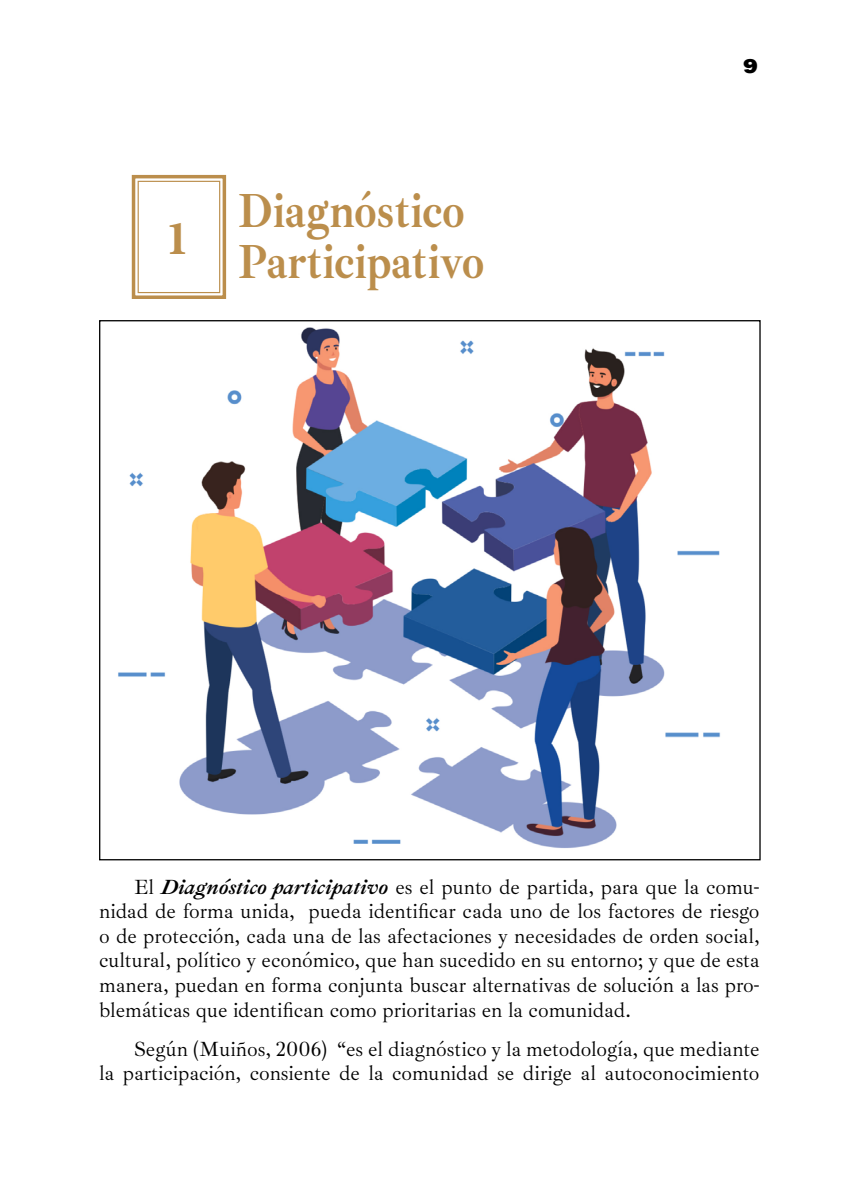
<style>
.page{position:relative;width:844px;height:1191px;background:#fff}
.page>*{position:absolute;margin:0;border:0;box-sizing:border-box;transform-origin:0 0}
.t1{font:700 49px/51.6px "Ibarra Real Nova";color:#bb8e4c;scale:.9 1}
.t2{font:700 49px "Minion Pro";color:#bb8e4c}
.t3{font:21px/24.5px "Ibarra Real Nova";color:#000;text-align:justify}
.t4{font:800 21px "Franklin Gothic";color:#000;scale:1.2 1}
.s1{font-weight:700;font-style:italic}
</style>
<div class="page">
<img style="left:118px;top:327px;width:603px;height:521px">
<svg style="left:131px;top:174px;width:96px;height:125px"></svg>
<div style="left:138px;top:181px;width:82px;height:112px;border:1px solid #bb8e4c"></div>
<h1 class="t2" style="left:165px;top:204px;width:26px">1</h1>
<h1 class="t1" style="left:238px;top:186px;width:274px">Diagnóstico<br>Participativo</h1>
<p class="t4" style="left:743px;top:52px;width:14px">9</p>
<p class="t3" style="left:99px;top:875px;width:661px;text-indent:35px">El <span class="s1">Diagnóstico participativo</span> es el punto de partida, para que la comu&shy;nidad de forma unida, pueda identificar cada uno de los factores de riesgo o de protección, cada una de las afectaciones y necesidades de orden social, cultural, político y económico, que han sucedido en su entorno; y que de esta manera, puedan en forma conjunta buscar alternativas de solución a las pro&shy;blemáticas que identifican como prioritarias en la comunidad.</p>
<p class="t3" style="left:99px;top:1037px;width:661px;text-align:right">Según (Muiños, 2006) “es el diagnóstico y la metodología, que mediante<br>la participación, consiente de la comunidad se dirige al autoconocimiento</p>
</div>
